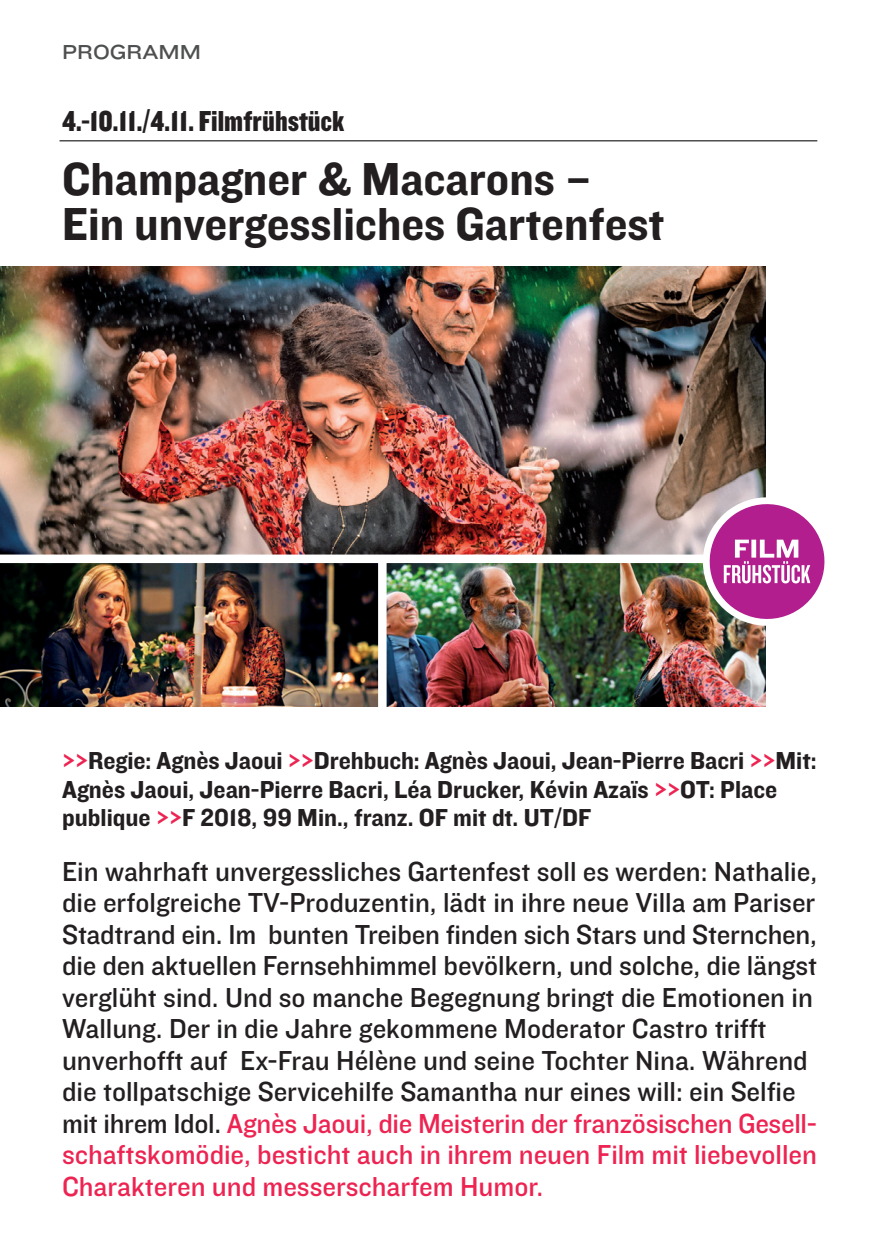
<style>
.page{position:relative;width:893px;height:1259px;background:#fff}
.page>*{position:absolute;margin:0;border:0;box-sizing:border-box;transform-origin:0 0}
.t1{font:48px/45.3px "Knockout HTF51 Middleweight";color:#231f20}
.t2{font:30px "Knockout HTF70 Full Welterwt";color:#231f20}
.t3{font:28.5px/31.5px "Knockout HTF31 Junior Middlewt";color:#231f20}
.t4{font:25.5px/28.5px "Knockout HTF51 Middleweight";color:#231f20}
.t5{font:21px "Knockout HTF33 Junior Heviwt";color:#4e4f50}
.s1{color:#ed2452}
</style>
<div class="page">
<img style="left:0;top:266px;width:765px;height:288px">
<img style="left:0;top:563px;width:765px;height:143px">
<div style="left:378px;top:559px;width:9px;height:147px;background:#fff"></div>
<hr style="left:60px;top:140px;width:757px;height:1px;background:#4e4f50">
<svg style="left:694px;top:489px;width:131px;height:145px"></svg>
<p class="t5" style="left:62px;top:45px;width:140px">PROGRAMM</p>
<p class="t2" style="left:62px;top:110px;width:284px">4.-10.11./4.11. Filmfrühstück</p>
<h1 class="t1" style="left:62px;top:160px;width:604px">Champagner &amp; Macarons –<br>Ein unvergessliches Gartenfest</h1>
<p class="t4" style="left:62px;top:748px;width:756px"><span class="s1">&gt;&gt;</span>Regie: Agnès Jaoui <span class="s1">&gt;&gt;</span>Drehbuch: Agnès Jaoui, Jean-Pierre Bacri <span class="s1">&gt;&gt;</span>Mit:<br>Agnès Jaoui, Jean-Pierre Bacri, Léa Drucker, Kévin Azaïs <span class="s1">&gt;&gt;</span>OT: Place publique <span class="s1">&gt;&gt;</span>F 2018, 99 Min., franz. OF mit dt. UT/DF</p>
<p class="t3" style="left:62px;top:857px;width:757px">Ein wahrhaft unvergessliches Gartenfest soll es werden: Nathalie, die erfolgreiche TV-Produzentin, lädt in ihre neue Villa am Pariser Stadtrand ein. Im bunten Treiben finden sich Stars und Sternchen, die den aktuellen Fernsehhimmel bevölkern, und solche, die längst verglüht sind. Und so manche Begegnung bringt die Emotionen in Wallung. Der in die Jahre gekommene Moderator Castro trifft unverhofft auf Ex-Frau Hélène und seine Tochter Nina. Während die tollpatschige Servicehilfe Samantha nur eines will: ein Selfie mit ihrem Idol. <span class="s1">Agnès Jaoui, die Meisterin der französischen Gesell&shy;schaftskomödie, besticht auch in ihrem neuen Film mit liebevollen Charakteren und messerscharfem Humor.</span></p>
</div>
